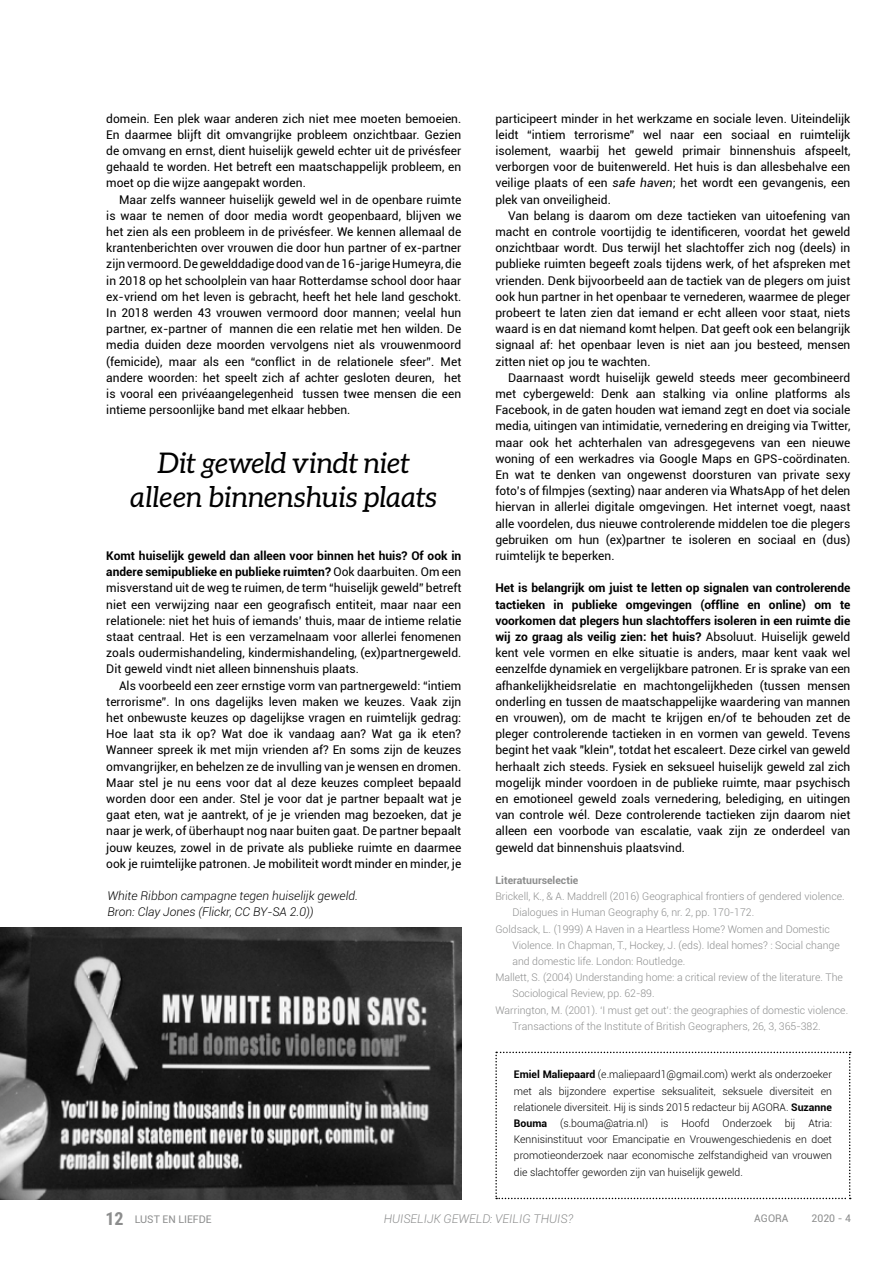
<style>
.page{position:relative;width:893px;height:1263px;background:#fff}
.page>*{position:absolute;margin:0;border:0;box-sizing:border-box;transform-origin:0 0}
.t1{font:italic 28.5px/34.2px "Aleo";color:#000;text-align:center}
.t2{font:12px/16.2px "Roboto";color:#000;text-align:justify}
.t3{font:italic 300 12px/16.2px "Roboto";color:#000}
.t4{font:italic 300 12px "Roboto";color:#8c8d8d}
.t5{font:300 10.5px "Roboto";color:#8c8d8d}
.t6{font:300 10.5px/16.2px "Roboto";color:#000;text-align:justify}
.t7{font:10.5px "Roboto";color:#8c8d8d}
.t8{font:700 10.5px "Roboto";color:#8c8d8d}
.s1{font-weight:700}
.s2{font-style:italic}
.s3{font-family:"Roboto Condensed";font-weight:700;font-size:18px}
</style>
<div class="page">
<svg style="left:495px;top:1052px;width:356px;height:147px"></svg>
<img style="left:0;top:927px;width:461px;height:272px">
<p class="t2" style="left:106px;top:110px;width:357px">domein. Een plek waar anderen zich niet mee moeten bemoeien.<br>En daarmee blijft dit omvangrijke probleem onzichtbaar. Gezien de omvang en ernst, dient huiselijk geweld echter uit de privésfeer gehaald te worden. Het betreft een maatschappelijk probleem, en moet op die wijze aangepakt worden.</p>
<p class="t2" style="left:106px;top:191px;width:357px;text-indent:13px">Maar zelfs wanneer huiselijk geweld wel in de openbare ruimte is waar te nemen of door media wordt geopenbaard, blijven we het zien als een probleem in de privésfeer. We kennen allemaal de krantenberichten over vrouwen die door hun partner of ex-partner zijn vermoord. De gewelddadige dood van de 16-jarige Humeyra, die in 2018 op het schoolplein van haar Rotterdamse school door haar ex-vriend om het leven is gebracht, heeft het hele land geschokt.<br>In 2018 werden 43 vrouwen vermoord door mannen; veelal hun partner, ex-partner of mannen die een relatie met hen wilden. De media duiden deze moorden vervolgens niet als vrouwenmoord (femicide), maar als een “conflict in de relationele sfeer”. Met andere woorden: het speelt zich af achter gesloten deuren, het is vooral een privéaangelegenheid tussen twee mensen die een intieme persoonlijke band met elkaar hebben.</p>
<h1 class="t1" style="left:131px;top:445px;width:308px">Dit geweld vindt niet alleen binnenshuis plaats</h1>
<p class="t2" style="left:106px;top:547px;width:357px"><span class="s1">Komt huiselijk geweld dan alleen voor binnen het huis? Of ook in andere semipublieke en publieke ruimten?</span> Ook daarbuiten. Om een misverstand uit de weg te ruimen, de term “huiselijk geweld” betreft niet een verwijzing naar een geografisch entiteit, maar naar een relationele: niet het huis of iemands’ thuis, maar de intieme relatie staat centraal. Het is een verzamelnaam voor allerlei fenomenen zoals oudermishandeling, kindermishandeling, (ex)partnergeweld.<br>Dit geweld vindt niet alleen binnenshuis plaats.</p>
<p class="t2" style="left:106px;top:677px;width:357px;text-indent:13px">Als voorbeeld een zeer ernstige vorm van partnergeweld: “intiem terrorisme”. In ons dagelijks leven maken we keuzes. Vaak zijn het onbewuste keuzes op dagelijkse vragen en ruimtelijk gedrag:<br>Hoe laat sta ik op? Wat doe ik vandaag aan? Wat ga ik eten?<br>Wanneer spreek ik met mijn vrienden af? En soms zijn de keuzes omvangrijker, en behelzen ze de invulling van je wensen en dromen.<br>Maar stel je nu eens voor dat al deze keuzes compleet bepaald worden door een ander. Stel je voor dat je partner bepaalt wat je gaat eten, wat je aantrekt, of je je vrienden mag bezoeken, dat je naar je werk, of überhaupt nog naar buiten gaat. De partner bepaalt jouw keuzes, zowel in de private als publieke ruimte en daarmee ook je ruimtelijke patronen. Je mobiliteit wordt minder en minder, je</p>
<p class="t3" style="left:107px;top:887px;width:252px">White Ribbon campagne tegen huiselijk geweld.<br>Bron: Clay Jones (Flickr, CC BY-SA 2.0))</p>
<p class="t2" style="left:495px;top:110px;width:357px">participeert minder in het werkzame en sociale leven. Uiteindelijk leidt “intiem terrorisme” wel naar een sociaal en ruimtelijk isolement, waarbij het geweld primair binnenshuis afspeelt, verborgen voor de buitenwereld. Het huis is dan allesbehalve een veilige plaats of een <span class="s2">safe haven</span>; het wordt een gevangenis, een plek van onveiligheid.</p>
<p class="t2" style="left:495px;top:207px;width:357px;text-indent:13px">Van belang is daarom om deze tactieken van uitoefening van macht en controle voortijdig te identificeren, voordat het geweld onzichtbaar wordt. Dus terwijl het slachtoffer zich nog (deels) in publieke ruimten begeeft zoals tijdens werk, of het afspreken met vrienden. Denk bijvoorbeeld aan de tactiek van de plegers om juist ook hun partner in het openbaar te vernederen, waarmee de pleger probeert te laten zien dat iemand er echt alleen voor staat, niets waard is en dat niemand komt helpen. Dat geeft ook een belangrijk signaal af: het openbaar leven is niet aan jou besteed, mensen zitten niet op jou te wachten.</p>
<p class="t2" style="left:495px;top:369px;width:357px;text-indent:13px">Daarnaast wordt huiselijk geweld steeds meer gecombineerd met cybergeweld: Denk aan stalking via online platforms als Facebook, in de gaten houden wat iemand zegt en doet via sociale media, uitingen van intimidatie, vernedering en dreiging via Twitter, maar ook het achterhalen van adresgegevens van een nieuwe woning of een werkadres via Google Maps en GPS-coördinaten.<br>En wat te denken van ongewenst doorsturen van private sexy foto’s of filmpjes (sexting) naar anderen via WhatsApp of het delen hiervan in allerlei digitale omgevingen. Het internet voegt, naast alle voordelen, dus nieuwe controlerende middelen toe die plegers gebruiken om hun (ex)partner te isoleren en sociaal en (dus) ruimtelijk te beperken.</p>
<p class="t2" style="left:495px;top:579px;width:357px"><span class="s1">Het is belangrijk om juist te letten op signalen van controlerende tactieken in publieke omgevingen (offline en online) om te voorkomen dat plegers hun slachtoffers isoleren in een ruimte die wij zo graag als veilig zien: het huis?</span> Absoluut. Huiselijk geweld kent vele vormen en elke situatie is anders, maar kent vaak wel eenzelfde dynamiek en vergelijkbare patronen. Er is sprake van een afhankelijkheidsrelatie en machtongelijkheden (tussen mensen onderling en tussen de maatschappelijke waardering van mannen en vrouwen), om de macht te krijgen en/of te behouden zet de pleger controlerende tactieken in en vormen van geweld. Tevens begint het vaak "klein", totdat het escaleert. Deze cirkel van geweld herhaalt zich steeds. Fysiek en seksueel huiselijk geweld zal zich mogelijk minder voordoen in de publieke ruimte, maar psychisch en emotioneel geweld zoals vernedering, belediging, en uitingen van controle wél. Deze controlerende tactieken zijn daarom niet alleen een voorbode van escalatie, vaak zijn ze onderdeel van geweld dat binnenshuis plaatsvind.</p>
<p class="t8" style="left:495px;top:873px;width:84px">Literatuurselectie</p>
<p class="t5" style="left:495px;top:889px;width:351px">Brickell, K., &amp; A. Maddrell (2016) Geographical frontiers of gendered violence.</p>
<p class="t5" style="left:512px;top:905px;width:243px">Dialogues in Human Geography 6, nr. 2, pp. 170-172.</p>
<p class="t5" style="left:495px;top:922px;width:336px">Goldsack, L. (1999) A Haven in a Heartless Home? Women and Domestic</p>
<p class="t5" style="left:512px;top:938px;width:329px">Violence. In Chapman, T., Hockey, J. (eds). Ideal homes? : Social change</p>
<p class="t5" style="left:512px;top:954px;width:174px">and domestic life. London: Routledge.</p>
<p class="t5" style="left:495px;top:970px;width:349px">Mallett, S. (2004) Understanding home: a critical review of the literature. The</p>
<p class="t5" style="left:512px;top:986px;width:144px">Sociological Review, pp. 62-89.</p>
<p class="t5" style="left:495px;top:1003px;width:354px">Warrington, M. (2001). ‘I must get out’: the geographies of domestic violence.</p>
<p class="t5" style="left:512px;top:1019px;width:310px">Transactions of the Institute of British Geographers, 26, 3, 365-382.</p>
<p class="t6" style="left:514px;top:1066px;width:320px"><span class="s1">Emiel Maliepaard</span> (e.maliepaard1@gmail.com) werkt als onderzoeker met als bijzondere expertise seksualiteit, seksuele diversiteit en relationele diversiteit. Hij is sinds 2015 redacteur bij AGORA. <span class="s1">Suzanne Bouma</span> (s.bouma@atria.nl) is Hoofd Onderzoek bij Atria:<br>Kennisinstituut voor Emancipatie en Vrouwengeschiedenis en doet promotieonderzoek naar economische zelfstandigheid van vrouwen die slachtoffer geworden zijn van huiselijk geweld.</p>
<p class="t7" style="left:106px;top:1211px;width:108px"><span class="s3">12</span> LUST EN LIEFDE</p>
<p class="t4" style="left:384px;top:1210px;width:191px">HUISELIJK GEWELD: VEILIG THUIS?</p>
<p class="t7" style="left:754px;top:1211px;width:36px">AGORA</p>
<p class="t7" style="left:811px;top:1211px;width:41px">2020 - 4</p>
</div>
